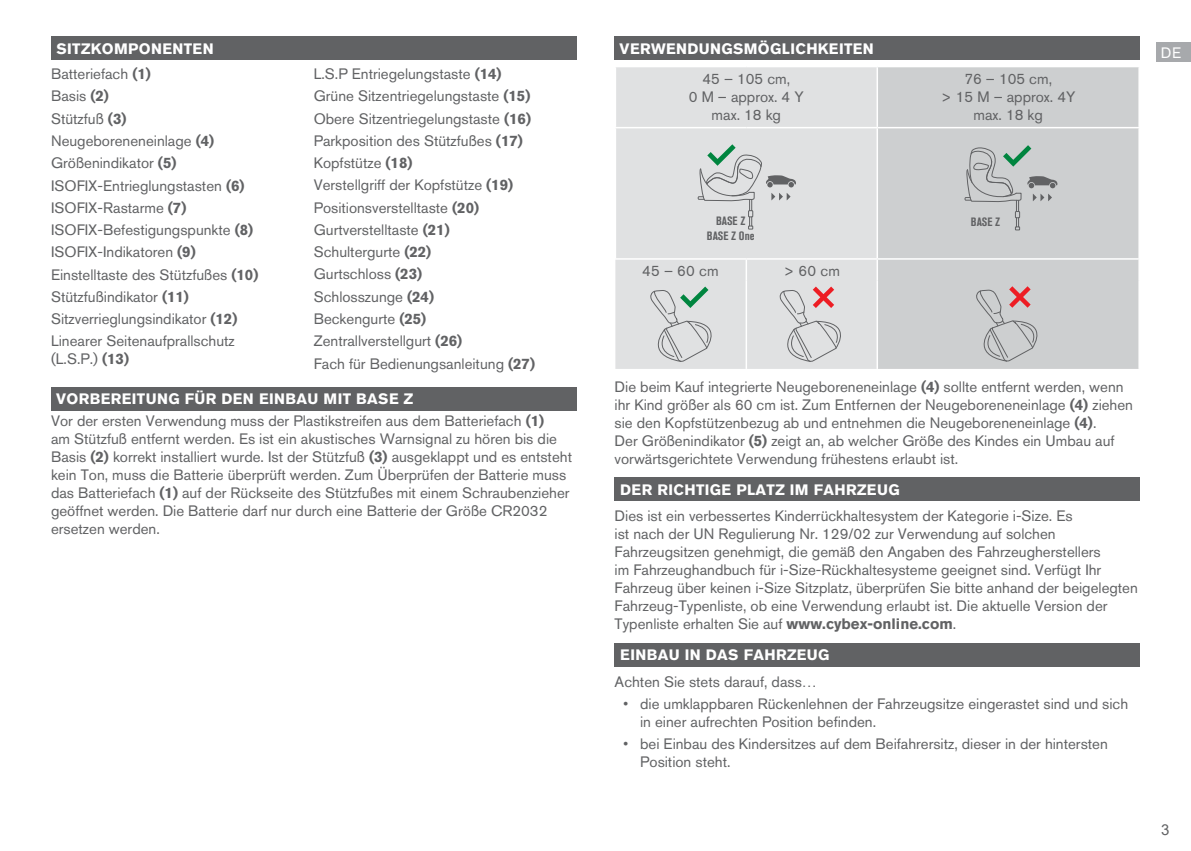
<style>
.page{position:relative;width:1191px;height:851px;background:#fff}
.page>*{position:absolute;margin:0;border:0;box-sizing:border-box;transform-origin:0 0}
.t1{font:15px/22.2px "Akzidenz Grotesk Pro";color:#616264}
.t2{font:700 15px/25.5px "Akzidenz Grotesk Pro";letter-spacing:.025em;color:#fff}
.t3{font:15px "Akzidenz Grotesk Pro";color:#fff}
.t4{font:15px "Arial";color:#616264}
.t5{font:700 condensed 12px/14.4px "Akzidenz Grotesk BQ";color:#616264;text-align:center}
.s1{font-weight:400;color:#616264}
.s2{color:#616264}
.s3{font-weight:700}
.s4{font-weight:700;color:#fff}
.s5{font-family:"Arial"}
</style>
<div class="page">
<div style="left:51px;top:37px;width:525px;height:23px;background:#616264"></div>
<div style="left:51px;top:387px;width:525px;height:23px;background:#616264"></div>
<div style="left:614px;top:37px;width:526px;height:23px;background:#616264"></div>
<div style="left:614px;top:477px;width:526px;height:24px;background:#616264"></div>
<div style="left:614px;top:642px;width:526px;height:24px;background:#616264"></div>
<div style="left:615px;top:67px;width:261px;height:302px;background:#e0e1e2"></div>
<div style="left:878px;top:67px;width:260px;height:302px;background:#cdcfd0"></div>
<hr style="left:614px;top:67px;width:2px;height:60px;background:#fff">
<hr style="left:614px;top:127px;width:132px;height:1px;background:#fff">
<hr style="left:614px;top:128px;width:2px;height:130px;background:#fff">
<hr style="left:746px;top:127px;width:131px;height:1px;background:#fff">
<hr style="left:877px;top:127px;width:263px;height:1px;background:#fff">
<hr style="left:877px;top:258px;width:263px;height:2px;background:#fff">
<hr style="left:614px;top:258px;width:132px;height:2px;background:#fff">
<hr style="left:746px;top:258px;width:131px;height:2px;background:#fff">
<hr style="left:745px;top:260px;width:2px;height:21px;background:#fff">
<hr style="left:745px;top:281px;width:2px;height:88px;background:#fff">
<svg style="left:697px;top:144px;width:99px;height:85px;background:#d0d3d3"></svg>
<svg style="left:964px;top:145px;width:93px;height:85px;background:#bec2c2"></svg>
<svg style="left:976px;top:286px;width:64px;height:76px;background:#c4bdbe"></svg>
<svg style="left:648px;top:286px;width:64px;height:77px;background:#cdd2d1"></svg>
<svg style="left:779px;top:286px;width:65px;height:77px;background:#d5cdcf"></svg>
<div style="left:1157px;top:43px;width:34px;height:19px;background:#a7a9ac"></div>
<p class="t2" style="left:51px;top:36px;width:164px;text-indent:5px">SITZKOMPONENTEN<br><span class="s1">Batteriefach</span> <span class="s2">(1)</span></p>
<p class="t1" style="left:51px;top:85px;width:209px">Basis <span class="s3">(2)<br></span>Stützfuß <span class="s3">(3)<br></span>Neugeboreneneinlage <span class="s3">(4)<br></span>Größenindikator <span class="s3">(5)<br></span>ISOFIX-Entrieglungstasten <span class="s3">(6)<br></span>ISOFIX-Rastarme <span class="s3">(7)<br></span>ISOFIX-Befestigungspunkte <span class="s3">(8)<br></span>ISOFIX-Indikatoren <span class="s3">(9)<br></span>Einstelltaste des Stützfußes <span class="s3">(10)<br></span>Stützfußindikator <span class="s3">(11)<br></span>Sitzverrieglungsindikator <span class="s3">(12)<br></span>Linearer Seitenaufprallschutz</p>
<p class="t1" style="left:51px;top:348px;width:79px">(L.S.P.) <span class="s3">(13)</span></p>
<p class="t1" style="left:314px;top:63px;width:223px">L.S.P Entriegelungstaste <span class="s3">(14)<br></span>Grüne Sitzentriegelungstaste <span class="s3">(15)<br></span>Obere Sitzentriegelungstaste <span class="s3">(16)<br></span>Parkposition des Stützfußes <span class="s3">(17)<br></span>Kopfstütze <span class="s3">(18)<br></span>Verstellgriff der Kopfstütze <span class="s3">(19)<br></span>Positionsverstelltaste <span class="s3">(20)<br></span>Gurtverstelltaste <span class="s3">(21)<br></span>Schultergurte <span class="s3">(22)<br></span>Gurtschloss <span class="s3">(23)<br></span>Schlosszunge <span class="s3">(24)<br></span>Beckengurte <span class="s3">(25)<br></span>Zentrallverstellgurt <span class="s3">(26)<br></span>Fach für Bedienungsanleitung <span class="s3">(27)</span></p>
<p class="t1" style="left:51px;top:387px;width:494px;text-indent:5px"><span class="s4">VORBEREITUNG FÜR DEN EINBAU MIT BASE Z<br></span>Vor der ersten Verwendung muss der Plastikstreifen aus dem Batteriefach <span class="s3">(1)</span></p>
<p class="t1" style="left:51px;top:430px;width:522px;line-height:18px">am Stützfuß entfernt werden. Es ist ein akustisches Warnsignal zu hören bis die Basis <span class="s3">(2)</span> korrekt installiert wurde. Ist der Stützfuß <span class="s3">(3)</span> ausgeklappt und es entsteht kein Ton, muss die Batterie überprüft werden. Zum Überprüfen der Batterie muss das Batteriefach <span class="s3">(1)</span> auf der Rückseite des Stützfußes mit einem Schraubenzieher geöffnet werden. Die Batterie darf nur durch eine Batterie der Größe CR2032 ersetzen werden.</p>
<p class="t2" style="left:619px;top:36px;width:256px">VERWENDUNGSMÖGLICHKEITEN</p>
<p class="t1" style="left:689px;top:69px;width:116px;line-height:18px;text-align:center">45 – 105 cm,<br>0 M – approx. 4 Y max. 18 kg</p>
<p class="t1" style="left:941px;top:69px;width:136px;line-height:18px;text-align:center">76 – 105 cm,<br>&gt; 15 M – approx. 4Y max. 18 kg</p>
<p class="t5" style="left:707px;top:214px;width:49px">BASE Z<br>BASE Z One</p>
<p class="t5" style="left:971px;top:215px;width:31px">BASE Z</p>
<p class="t1" style="left:642px;top:259px;width:78px">45 – 60 cm</p>
<p class="t1" style="left:783px;top:259px;width:58px">&gt; 60 cm</p>
<p class="t3" style="left:1160px;top:43px;width:22px">DE</p>
<p class="t1" style="left:614px;top:377px;width:520px;line-height:18px">Die beim Kauf integrierte Neugeboreneneinlage <span class="s3">(4)</span> sollte entfernt werden, wenn ihr Kind größer als 60 cm ist. Zum Entfernen der Neugeboreneneinlage <span class="s3">(4)</span> ziehen sie den Kopfstützenbezug ab und entnehmen die Neugeboreneneinlage <span class="s3">(4)</span>.<br>Der Größenindikator <span class="s3">(5)</span> zeigt an, ab welcher Größe des Kindes ein Umbau auf vorwärtsgerichtete Verwendung frühestens erlaubt ist.</p>
<p class="t2" style="left:620px;top:476px;width:281px">DER RICHTIGE PLATZ IM FAHRZEUG</p>
<p class="t1" style="left:614px;top:507px;width:525px;line-height:18px">Dies ist ein verbessertes Kinderrückhaltesystem der Kategorie i-Size. Es<br>ist nach der UN Regulierung Nr. 129/02 zur Verwendung auf solchen Fahrzeugsitzen genehmigt, die gemäß den Angaben des Fahrzeugherstellers<br>im Fahrzeughandbuch für i-Size-Rückhaltesysteme geeignet sind. Verfügt Ihr Fahrzeug über keinen i-Size Sitzplatz, überprüfen Sie bitte anhand der beigelegten Fahrzeug-Typenliste, ob eine Verwendung erlaubt ist. Die aktuelle Version der Typenliste erhalten Sie auf <span class="s3">www.cybex-online.com</span>.</p>
<p class="t2" style="left:620px;top:642px;width:211px">EINBAU IN DAS FAHRZEUG</p>
<p class="t1" style="left:614px;top:670px;width:204px">Achten Sie stets darauf, dass…</p>
<p class="t1" style="left:640px;top:694px;width:489px;line-height:18px;text-indent:-17px"><span class="s5">•</span> die umklappbaren Rückenlehnen der Fahrzeugsitze eingerastet sind und sich in einer aufrechten Position befinden.</p>
<p class="t1" style="left:640px;top:734px;width:469px;line-height:18px;text-indent:-17px"><span class="s5">•</span> bei Einbau des Kindersitzes auf dem Beifahrersitz, dieser in der hintersten<br>Position steht.</p>
<p class="t4" style="left:1161px;top:819px;width:10px">3</p>
</div>
